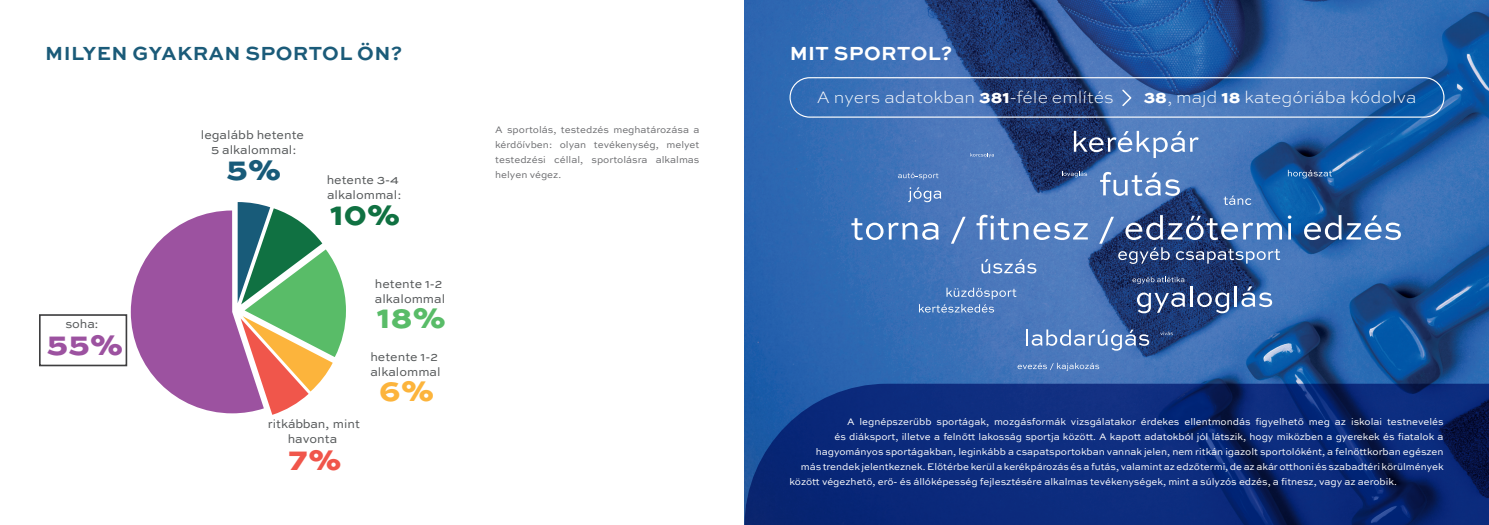
<style>
.page{position:relative;width:1489px;height:525px;background:#fff}
.page>*{position:absolute;margin:0;border:0;box-sizing:border-box;transform-origin:0 0}
.t1{font:800 32.38px "Sweet Sans Pro";color:#9c52a0}
.t2{font:800 32.38px "Sweet Sans Pro";color:#59bc68}
.t3{font:800 32.38px "Sweet Sans Pro";color:#107142}
.t4{font:800 32.38px "Sweet Sans Pro";color:#fcb43c}
.t5{font:800 32.38px "Sweet Sans Pro";color:#f0564b}
.t6{font:800 32.38px "Sweet Sans Pro";color:#185b79}
.t7{font:700 20px "Sweet Sans Pro";letter-spacing:.02em;color:#1b5b79}
.t8{font:700 20px "Sweet Sans Pro";letter-spacing:.02em;color:#fff}
.t9{font:300 expanded 17.5px "Sweet Sans Pro";color:#fff}
.t10{font:12.5px/15px "Sweet Sans Pro";color:#515455}
.t11{font:10px "Sweet Sans Pro";letter-spacing:-.005em;color:#fff}
.t12{font:10px/15px "Sweet Sans Pro";color:#6c6d70;text-align:justify}
.s1{font-weight:800;font-stretch:normal}
</style>
<div class="page">
<img style="left:744px;top:0;width:744px;height:383px">
<svg style="left:1073px;top:131px;width:125px;height:27px;background:#6885b5"></svg>
<svg style="left:1100px;top:172px;width:79px;height:24px"></svg>
<svg style="left:1061px;top:171px;width:26px;height:6px"></svg>
<svg style="left:970px;top:153px;width:24px;height:4px"></svg>
<svg style="left:898px;top:172px;width:40px;height:8px"></svg>
<svg style="left:908px;top:187px;width:33px;height:15px"></svg>
<svg style="left:981px;top:259px;width:55px;height:14px"></svg>
<svg style="left:851px;top:218px;width:87px;height:22px"></svg>
<svg style="left:950px;top:217px;width:15px;height:26px"></svg>
<svg style="left:976px;top:214px;width:111px;height:26px"></svg>
<svg style="left:1287px;top:215px;width:4px;height:24px"></svg>
<svg style="left:1303px;top:215px;width:97px;height:25px"></svg>
<svg style="left:1017px;top:362px;width:82px;height:9px"></svg>
<svg style="left:1099px;top:215px;width:182px;height:49px;background:#4f6b9d"></svg>
<svg style="left:918px;top:287px;width:98px;height:25px;background:#5c86c2"></svg>
<svg style="left:1223px;top:195px;width:28px;height:10px"></svg>
<svg style="left:1287px;top:170px;width:44px;height:8px"></svg>
<svg style="left:1026px;top:329px;width:123px;height:21px;background:#6d8fc3"></svg>
<svg style="left:1136px;top:292px;width:49px;height:21px"></svg>
<hr style="left:1190px;top:286px;width:2px;height:20px;background:#fff">
<svg style="left:1197px;top:292px;width:32px;height:21px"></svg>
<hr style="left:1234px;top:286px;width:2px;height:20px;background:#fff">
<svg style="left:1241px;top:286px;width:30px;height:21px"></svg>
<svg style="left:1132px;top:276px;width:52px;height:8px"></svg>
<svg style="left:1160px;top:331px;width:12px;height:4px"></svg>
<svg style="left:1122px;top:89px;width:9px;height:17px"></svg>
<div style="left:789px;top:77px;width:655px;height:41px;border:1px solid #fff;border-radius:20px"></div>
<svg style="left:744px;top:383px;width:744px;height:141px;background:#0b2976"></svg>
<svg style="left:770px;top:374px;width:163px;height:138px;background:#0d3181"></svg>
<svg style="left:131px;top:202px;width:215px;height:212px"></svg>
<div style="left:39px;top:314px;width:88px;height:52px;border:2px solid #3e3e3f"></div>
<h2 class="t7" style="left:45px;top:38px;width:358px">MILYEN GYAKRAN SPORTOL ÖN?</h2>
<p class="t10" style="left:65px;top:316px;width:35px">soha:</p>
<h1 class="t1" style="left:47px;top:318px;width:78px">55%</h1>
<p class="t10" style="left:201px;top:126px;width:105px;text-align:center">legalább hetente<br>5 alkalommal:</p>
<h1 class="t6" style="left:226px;top:144px;width:56px">5%</h1>
<p class="t10" style="left:327px;top:171px;width:76px">hetente 3-4 alkalommal:</p>
<h1 class="t3" style="left:330px;top:188px;width:72px">10%</h1>
<p class="t10" style="left:375px;top:275px;width:72px">hetente 1-2 alkalommal</p>
<h1 class="t2" style="left:377px;top:292px;width:71px">18%</h1>
<p class="t10" style="left:370px;top:349px;width:72px">hetente 1-2 alkalommal</p>
<h1 class="t4" style="left:379px;top:364px;width:57px">6%</h1>
<p class="t10" style="left:268px;top:416px;width:94px;text-align:center">ritkábban, mint havonta</p>
<h1 class="t5" style="left:288px;top:433px;width:55px">7%</h1>
<p class="t12" style="left:495px;top:122px;width:206px">A sportolás, testedzés meghatározása a kérdőívben: olyan tevékenység, melyet testedzési céllal, sportolásra alkalmas helyen végez.</p>
<h2 class="t8" style="left:789px;top:38px;width:164px">MIT SPORTOL?</h2>
<h3 class="t9" style="left:816px;top:85px;width:298px">A nyers adatokban <span class="s1">381</span>-féle említés</h3>
<h3 class="t9" style="left:1143px;top:85px;width:274px"><span class="s1">38</span>, majd <span class="s1">18</span> kategóriába kódolva</h3>
<p class="t11" style="left:847px;top:414px;width:598px">A legnépszerűbb sportágak, mozgásformák vizsgálatakor érdekes ellentmondás figyelhető meg az iskolai testnevelés</p>
<p class="t11" style="left:834px;top:429px;width:610px">és diáksport, illetve a felnőtt lakosság sportja között. A kapott adatokból jól látszik, hogy miközben a gyerekek és fiatalok a</p>
<p class="t11" style="left:815px;top:444px;width:629px">hagyományos sportágakban, leginkább a csapatsportokban vannak jelen, nem ritkán igazolt sportolóként, a felnőttkorban egészen</p>
<p class="t11" style="left:800px;top:459px;width:644px">más trendek jelentkeznek. Előtérbe kerül a kerékpározás és a futás, valamint az edzőtermi, de az akár otthoni és szabadtéri körülmények</p>
<p class="t11" style="left:789px;top:474px;width:609px">között végezhető, erő- és állóképesség fejlesztésére alkalmas tevékenységek, mint a súlyzós edzés, a fitnesz, vagy az aerobik.</p>
</div>
